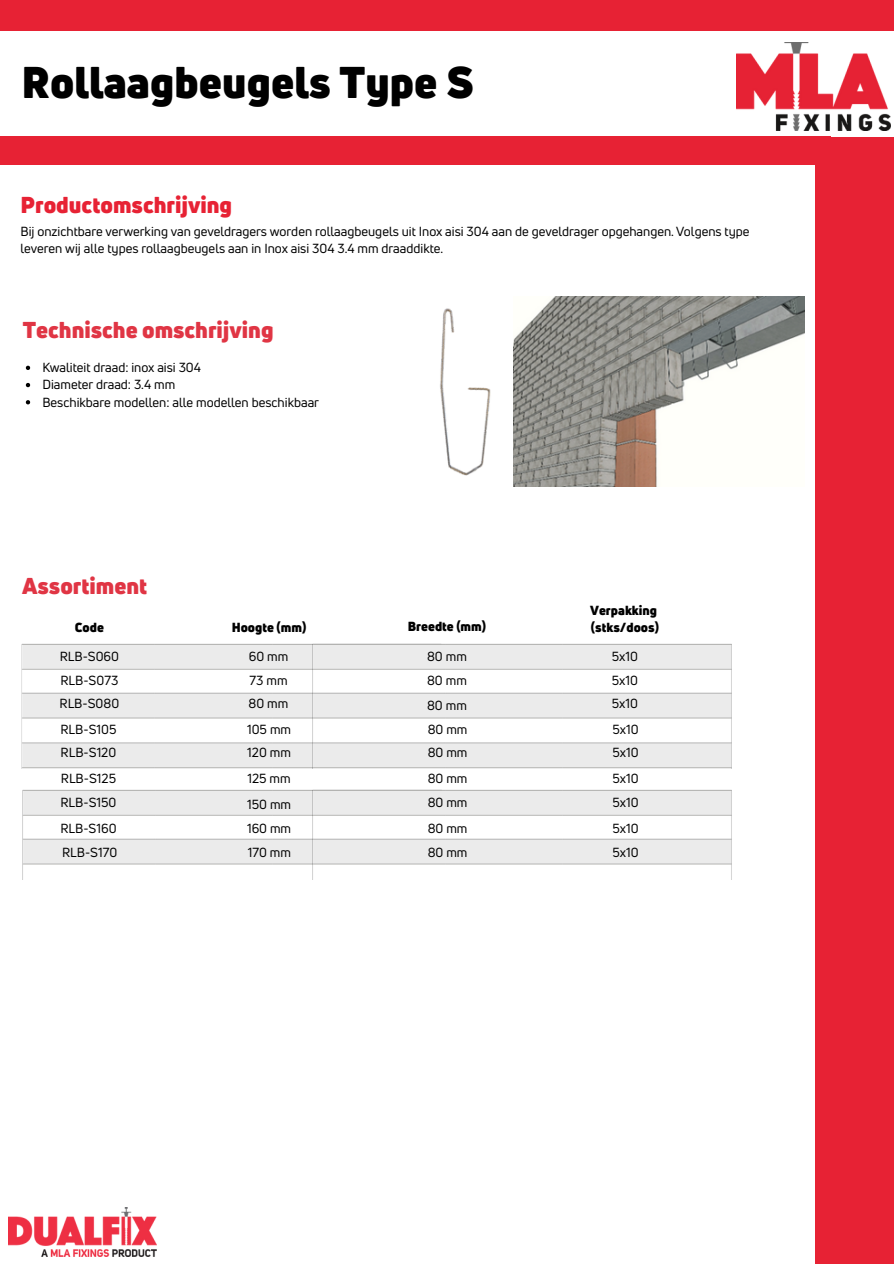
<style>
.page{position:relative;width:894px;height:1264px;background:#fff}
.page>*{position:absolute;margin:0;border:0;box-sizing:border-box;transform-origin:0 0}
.t1{font:900 43.5px "Uni Neue";color:#000}
.t2{font:900 22.5px "Uni Neue";color:#e03544}
.t3{font:900 22.5px "Uni Neue";color:#e72234}
.t4{font:12.9px/17.2px "Uni Neue";color:#000}
.t5{font:900 12.9px/17.2px "Uni Neue";color:#000}
</style>
<div class="page">
<div style="left:815px;top:0;width:78px;height:1263px;background:#e72234"></div>
<div style="left:616px;top:30px;width:277px;height:106px;background:#fff"></div>
<img style="left:9px;top:1207px;width:147px;height:49px">
<div style="left:0;top:136px;width:830px;height:28px;background:#e72234"></div>
<div style="left:0;top:0;width:893px;height:30px;background:#e72234"></div>
<img style="left:736px;top:43px;width:154px;height:88px">
<img style="left:513px;top:297px;width:291px;height:189px">
<img style="left:440px;top:308px;width:51px;height:168px">
<svg style="left:26px;top:366px;width:4px;height:4px"></svg>
<svg style="left:26px;top:383px;width:4px;height:4px"></svg>
<svg style="left:26px;top:400px;width:4px;height:4px"></svg>
<img style="left:311px;top:789px;width:421px;height:90px">
<p class="t1" style="left:22px;top:52px;width:453px">Rollaagbeugels Type S</p>
<h1 class="t3" style="left:20px;top:189px;width:213px">Productomschrijving</h1>
<p class="t4" style="left:20px;top:223px;width:730px">Bij onzichtbare verwerking van geveldragers worden rollaagbeugels uit Inox aisi 304 aan de geveldrager opgehangen. Volgens type leveren wij alle types rollaagbeugels aan in Inox aisi 304 3.4 mm draaddikte.</p>
<h2 class="t2" style="left:23px;top:314px;width:252px">Technische omschrijving</h2>
<p class="t4" style="left:42px;top:359px;width:160px">Kwaliteit draad: inox aisi 304</p>
<h2 class="t4" style="left:42px;top:376px;width:134px">Diameter draad: 3.4 mm</h2>
<p class="t4" style="left:42px;top:393px;width:278px">Beschikbare modellen: alle modellen beschikbaar</p>
<p class="t2" style="left:22px;top:571px;width:127px">Assortiment</p>
<p class="t5" style="left:75px;top:619px;width:31px">Code</p>
<p class="t5" style="left:232px;top:619px;width:76px">Hoogte (mm)</p>
<h2 class="t5" style="left:408px;top:617px;width:80px">Breedte (mm)</h2>
<h4 class="t4" style="left:60px;top:647px;width:61px">RLB-S060</h4>
<h4 class="t4" style="left:60px;top:671px;width:59px">RLB-S073</h4>
<h4 class="t4" style="left:60px;top:695px;width:61px">RLB-S080</h4>
<p class="t4" style="left:60px;top:720px;width:57px">RLB-S105</p>
<h3 class="t4" style="left:61px;top:744px;width:57px">RLB-S120</h3>
<h3 class="t4" style="left:61px;top:769px;width:57px">RLB-S125</h3>
<h3 class="t4" style="left:60px;top:793px;width:57px">RLB-S150</h3>
<h3 class="t4" style="left:60px;top:819px;width:58px">RLB-S160</h3>
<h3 class="t4" style="left:249px;top:647px;width:41px">60 mm</h3>
<p class="t4" style="left:427px;top:647px;width:41px">80 mm</p>
<p class="t4" style="left:249px;top:671px;width:40px">73 mm</p>
<p class="t4" style="left:248px;top:695px;width:41px">80 mm</p>
<p class="t4" style="left:247px;top:720px;width:45px">105 mm</p>
<p class="t4" style="left:247px;top:744px;width:45px">120 mm</p>
<p class="t4" style="left:247px;top:769px;width:45px">125 mm</p>
<p class="t4" style="left:247px;top:795px;width:45px">150 mm</p>
<p class="t4" style="left:247px;top:819px;width:46px">160 mm</p>
<p class="t4" style="left:427px;top:671px;width:41px">80 mm</p>
<p class="t4" style="left:427px;top:696px;width:41px">80 mm</p>
<p class="t4" style="left:427px;top:720px;width:41px">80 mm</p>
<p class="t4" style="left:427px;top:744px;width:41px">80 mm</p>
<p class="t4" style="left:427px;top:769px;width:41px">80 mm</p>
<p class="t4" style="left:427px;top:793px;width:41px">80 mm</p>
<p class="t4" style="left:427px;top:819px;width:41px">80 mm</p>
<h4 class="t5" style="left:590px;top:601px;width:70px">Verpakking (stks/doos)</h4>
<p class="t4" style="left:611px;top:647px;width:28px">5x10</p>
<p class="t4" style="left:611px;top:671px;width:28px">5x10</p>
<p class="t4" style="left:611px;top:695px;width:28px">5x10</p>
<p class="t4" style="left:612px;top:720px;width:28px">5x10</p>
<h3 class="t4" style="left:612px;top:744px;width:28px">5x10</h3>
<h3 class="t4" style="left:612px;top:769px;width:28px">5x10</h3>
<h3 class="t4" style="left:612px;top:793px;width:28px">5x10</h3>
<p class="t4" style="left:612px;top:819px;width:28px">5x10</p>
<p class="t4" style="left:62px;top:843px;width:57px">RLB-S170</p>
<p class="t4" style="left:612px;top:843px;width:28px">5x10</p>
<p class="t4" style="left:248px;top:843px;width:45px">170 mm</p>
<h3 class="t4" style="left:427px;top:843px;width:41px">80 mm</h3>
</div>
